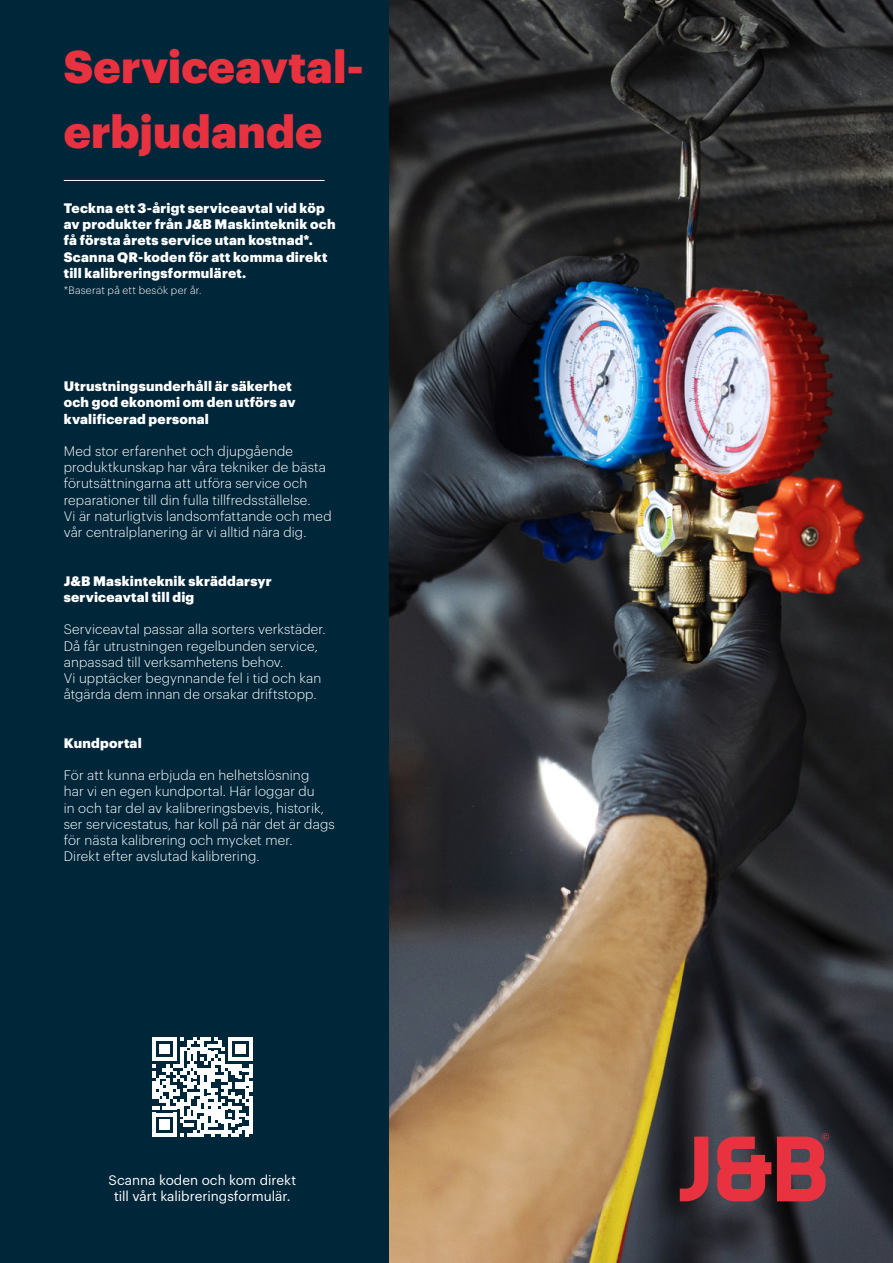
<style>
.page{position:relative;width:893px;height:1263px;background:#00263a}
.page>*{position:absolute;margin:0;border:0;box-sizing:border-box;transform-origin:0 0}
.t1{font:900 45px/64.8px "Graphik";letter-spacing:.005em;color:#e93240}
.t2{font:300 13.5px/16.2px "Graphik";letter-spacing:.01em;color:#fff}
.t3{font:900 13.5px/16.2px "Graphik";letter-spacing:.02em;color:#fff}
.t4{font:13.5px/16.2px "Graphik";color:#fff;text-align:center}
.t5{font:300 10.5px "Graphik";letter-spacing:.025em;color:#fff}
</style>
<div class="page">
<hr style="left:64px;top:180px;width:261px;height:1px;background:#fff">
<svg style="left:152px;top:1037px;width:100px;height:100px"></svg>
<hr style="left:249px;top:1095px;width:3px;height:38px;background:#fff">
<img style="left:390px;top:0;width:503px;height:1263px">
<svg style="left:680px;top:1136px;width:28px;height:65px"></svg>
<svg style="left:717px;top:1136px;width:54px;height:65px"></svg>
<svg style="left:777px;top:1133px;width:52px;height:68px"></svg>
<h1 class="t1" style="left:64px;top:31px;width:302px">Serviceavtal&shy;erbjudande</h1>
<p class="t3" style="left:64px;top:199px;width:273px">Teckna ett 3-årigt serviceavtal vid köp av produkter från J&amp;B Maskinteknik och få första årets service utan kostnad*.<br>Scanna QR-koden för att komma direkt till kalibreringsformuläret.</p>
<p class="t5" style="left:64px;top:283px;width:139px">*Baserat på ett besök per år.</p>
<p class="t3" style="left:64px;top:377px;width:233px">Utrustningsunderhåll är säkerhet och god ekonomi om den utförs av kvalificerad personal</p>
<p class="t2" style="left:64px;top:442px;width:269px">Med stor erfarenhet och djupgående produktkunskap har våra tekniker de bästa förutsättningarna att utföra service och reparationer till din fulla tillfredsställelse.<br>Vi är naturligtvis landsomfattande och med vår centralplanering är vi alltid nära dig.</p>
<p class="t3" style="left:64px;top:571px;width:209px">J&amp;B Maskinteknik skräddarsyr serviceavtal till dig</p>
<p class="t2" style="left:64px;top:620px;width:263px">Serviceavtal passar alla sorters verkstäder.<br>Då får utrustningen regelbunden service, anpassad till verksamhetens behov.<br>Vi upptäcker begynnande fel i tid och kan åtgärda dem innan de orsakar driftstopp.</p>
<p class="t3" style="left:64px;top:733px;width:80px">Kundportal</p>
<p class="t2" style="left:64px;top:766px;width:272px">För att kunna erbjuda en helhetslösning<br>har vi en egen kundportal. Här loggar du<br>in och tar del av kalibreringsbevis, historik, ser servicestatus, har koll på när det är dags för nästa kalibrering och mycket mer.<br>Direkt efter avslutad kalibrering.</p>
<p class="t4" style="left:108px;top:1171px;width:189px">Scanna koden och kom direkt till vårt kalibreringsformulär.</p>
</div>
